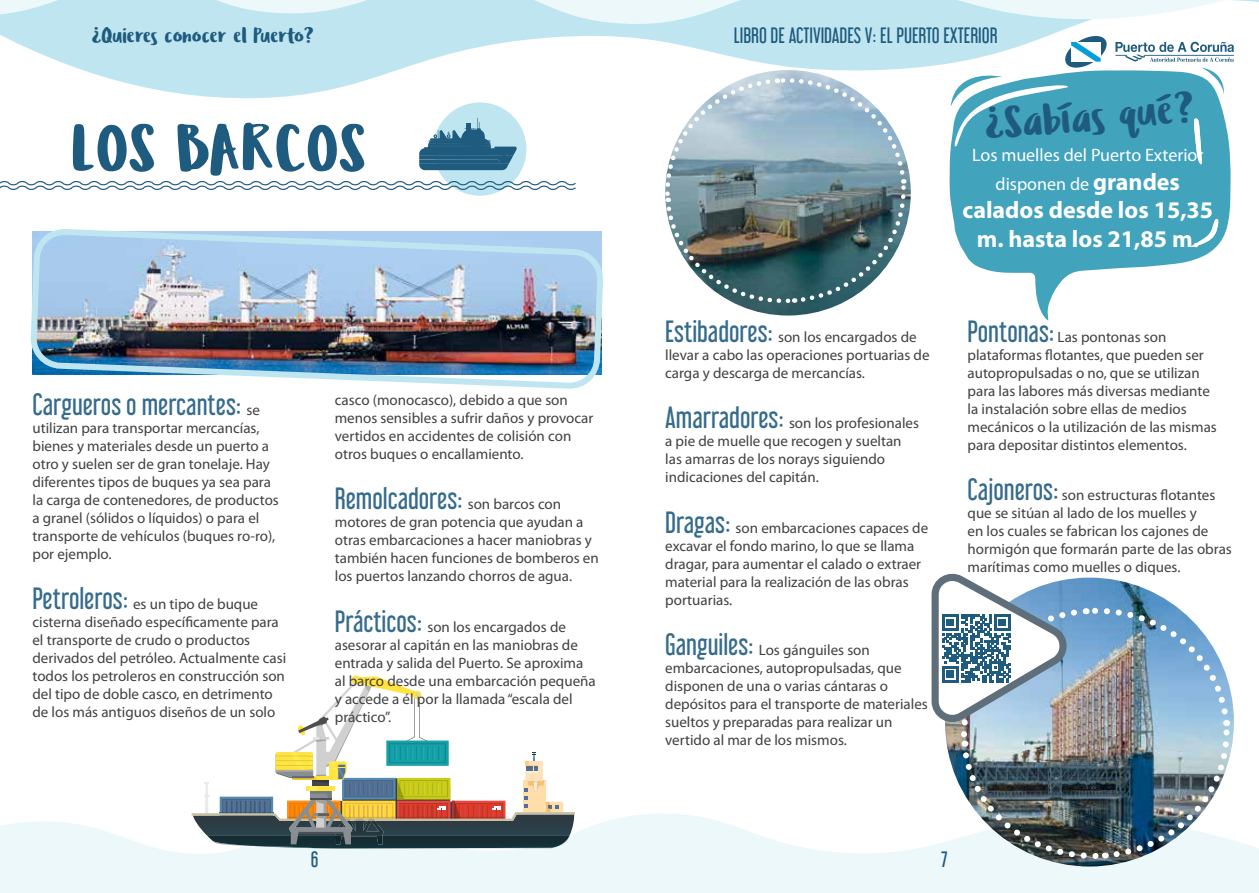
<style>
.page{position:relative;width:1259px;height:893px;background:#fff}
.page>*{position:absolute;margin:0;border:0;box-sizing:border-box;transform-origin:0 0}
.t1{font:67.2px "Ludicrous";color:#1f5b7f}
.t2{font:45px "Ludicrous";color:#1f5b7f}
.t3{font:27px "Libel Suit Rg";color:#356b8c}
.t4{font:700 24px/28.8px "Myriad Pro";color:#fff;text-align:center}
.t5{font:22.5px "Ludicrous";color:#1f5b7f}
.t6{font:19.5px "Libel Suit Rg";color:#1f5b7f}
.t7{font:18px/28.8px "Myriad Pro";color:#fff;text-align:center}
.t8{font:15px/18px "Myriad Pro";color:#414042}
.s1{font-family:"Myriad Pro";font-size:15px;color:#414042}
.s2{font-family:"Libel Suit Rg";font-size:27px;color:#356b8c}
.s3{font-weight:700;font-size:24px}
</style>
<div class="page">
<svg style="left:0;top:813px;width:1259px;height:80px;fill:#edf8fb"></svg>
<svg style="left:0;top:29px;width:1203px;height:79px;fill:#c0e6f0"></svg>
<svg style="left:0;top:0;width:1259px;height:29px;background:#cfecf3"></svg>
<svg style="left:1115px;top:42px;width:119px;height:20px"></svg>
<svg style="left:192px;top:675px;width:383px;height:174px"></svg>
<div style="left:433px;top:102px;width:93px;height:94px;background:#bfe6f0;border-radius:50%"></div>
<svg style="left:419px;top:118px;width:98px;height:52px"></svg>
<svg style="left:949px;top:70px;width:281px;height:251px;fill:#42a3bd"></svg>
<svg style="left:1194px;top:118px;width:7px;height:46px"></svg>
<svg style="left:1191px;top:219px;width:27px;height:28px"></svg>
<svg style="left:1131px;top:130px;width:15px;height:45px"></svg>
<svg style="left:1174px;top:182px;width:5px;height:6px"></svg>
<svg style="left:1201px;top:68px;width:26px;height:27px"></svg>
<svg style="left:950px;top:36px;width:159px;height:158px"></svg>
<img style="left:663px;top:76px;width:245px;height:229px">
<svg style="left:0;top:179px;width:576px;height:13px"></svg>
<img style="left:31px;top:231px;width:572px;height:155px">
<img style="left:928px;top:573px;width:304px;height:289px">
<h3 class="t5" style="left:92px;top:21px;width:224px">¿Quieres conocer el Puerto?</h3>
<h3 class="t6" style="left:734px;top:19px;width:265px">LIBRO DE ACTIVIDADES V: EL PUERTO EXTERIOR</h3>
<h1 class="t1" style="left:73px;top:107px;width:297px">LOS BARCOS</h1>
<h3 class="t3" style="left:32px;top:382px;width:229px">Cargueros o mercantes: <span class="s1">se</span></h3>
<p class="t8" style="left:32px;top:419px;width:248px">utilizan para transportar mercancías, bienes y materiales desde un puerto a otro y suelen ser de gran tonelaje. Hay diferentes tipos de buques ya sea para la carga de contenedores, de productos a granel (sólidos o líquidos) o para el transporte de vehículos (buques ro-ro), por ejemplo.</p>
<p class="t8" style="left:32px;top:595px;width:255px"><span class="s2">Petroleros:</span> es un tipo de buque cisterna diseñado específicamente para el transporte de crudo o productos derivados del petróleo. Actualmente casi todos los petroleros en construcción son del tipo de doble casco, en detrimento de los más antiguos diseños de un solo</p>
<p class="t8" style="left:335px;top:391px;width:260px">casco (monocasco), debido a que son menos sensibles a sufrir daños y provocar vertidos en accidentes de colisión con otros buques o encallamiento.</p>
<h3 class="t3" style="left:335px;top:477px;width:228px">Remolcadores: <span class="s1">son barcos con</span></h3>
<p class="t8" style="left:335px;top:513px;width:265px">motores de gran potencia que ayudan a otras embarcaciones a hacer maniobras y también hacen funciones de bomberos en los puertos lanzando chorros de agua.</p>
<p class="t8" style="left:335px;top:617px;width:262px"><span class="s2">Prácticos:</span> son los encargados de asesorar al capitán en las maniobras de entrada y salida del Puerto. Se aproxima al barco desde una embarcación pequeña y accede a él por la llamada “escala del práctico”.</p>
<p class="t8" style="left:665px;top:328px;width:266px"><span class="s2">Estibadores:</span> son los encargados de llevar a cabo las operaciones portuarias de carga y descarga de mercancías.</p>
<p class="t8" style="left:665px;top:414px;width:255px"><span class="s2">Amarradores:</span> son los profesionales a pie de muelle que recogen y sueltan las amarras de los norays siguiendo indicaciones del capitán.</p>
<p class="t8" style="left:665px;top:518px;width:264px"><span class="s2">Dragas:</span> son embarcaciones capaces de excavar el fondo marino, lo que se llama dragar, para aumentar el calado o extraer material para la realización de las obras portuarias.</p>
<p class="t8" style="left:665px;top:641px;width:264px"><span class="s2">Ganguiles:</span> Los gánguiles son embarcaciones, autopropulsadas, que disponen de una o varias cántaras o depósitos para el transporte de materiales sueltos y preparadas para realizar un vertido al mar de los mismos.</p>
<h2 class="t2" style="left:982px;top:97px;width:212px;rotate:-5deg">¿Sabías qué?</h2>
<p class="t7" style="left:972px;top:140px;width:233px">Los muelles del Puerto Exterior disponen de <span class="s3">grandes</span></p>
<h3 class="t4" style="left:962px;top:195px;width:252px">calados desde los 15,35 m. hasta los 21,85 m.</h3>
<p class="t8" style="left:967px;top:328px;width:251px"><span class="s2">Pontonas:</span> Las pontonas son plataformas flotantes, que pueden ser autopropulsadas o no, que se utilizan para las labores más diversas mediante la instalación sobre ellas de medios mecánicos o la utilización de las mismas para depositar distintos elementos.</p>
<p class="t8" style="left:967px;top:486px;width:266px"><span class="s2">Cajoneros:</span> son estructuras flotantes que se sitúan al lado de los muelles y<br>en los cuales se fabrican los cajones de hormigón que formarán parte de las obras marítimas como muelles o diques.</p>
<h3 class="t6" style="left:311px;top:843px;width:9px">6</h3>
<h3 class="t6" style="left:941px;top:843px;width:8px">7</h3>
</div>
